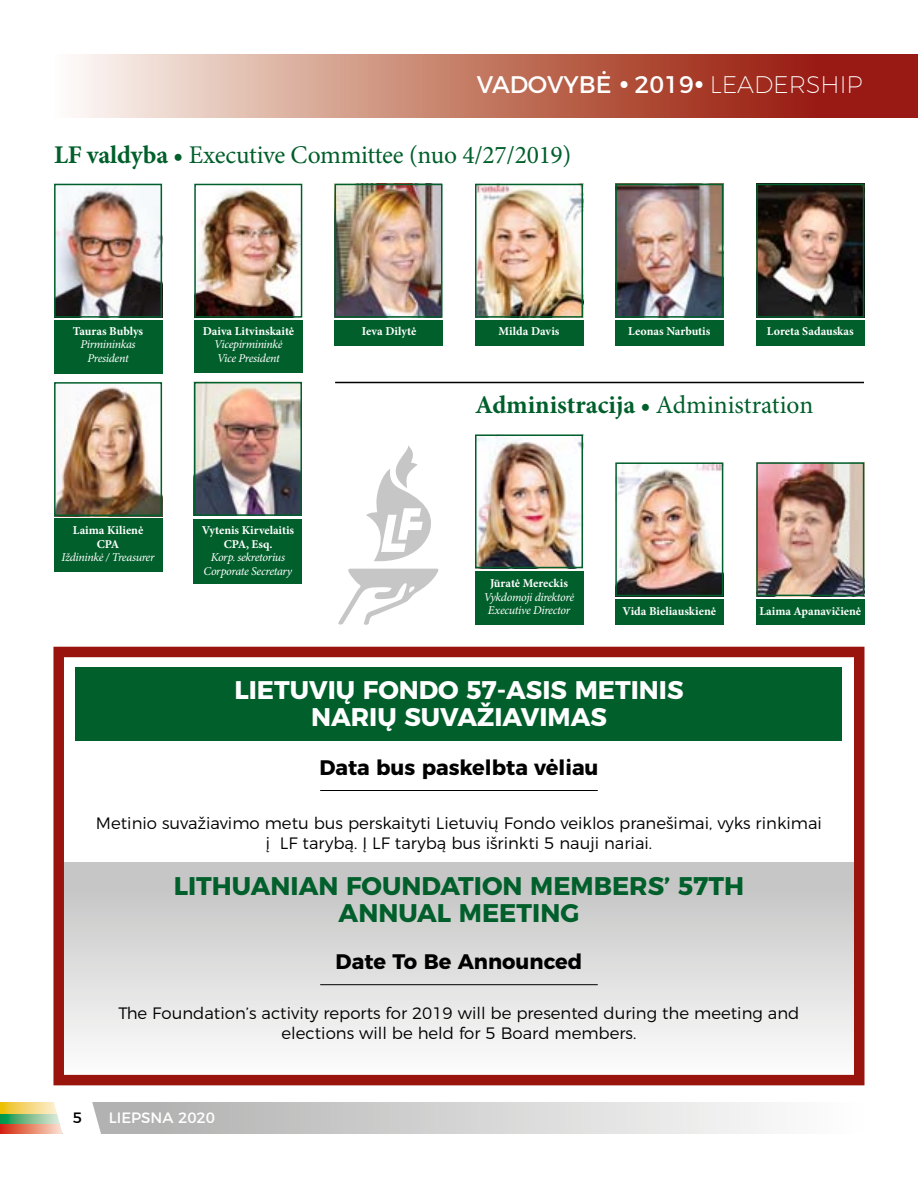
<style>
.page{position:relative;width:918px;height:1188px;background:#fff}
.page>*{position:absolute;margin:0;border:0;box-sizing:border-box;transform-origin:0 0}
.t1{font:700 25.5px/27px "Montserrat";color:#005f2b;text-align:center}
.t2{font:700 25.5px/27px "Montserrat";color:#fff;text-align:center}
.t3{font:25.5px "Minion Pro";letter-spacing:-.01em;color:#005f2b}
.t4{font:700 25.5px "Minion Pro";color:#005f2b}
.t5{font:24px "Montserrat";color:#fff}
.t6{font:700 21px "Montserrat";color:#000}
.t7{font:300 16.5px/19.5px "Montserrat";color:#000;text-align:center}
.t8{font:15px "Montserrat";color:#fff}
.t9{font:15px "Montserrat";color:#000}
.t10{font:700 12px/13.5px "Minion Pro";color:#fff;text-align:center}
.t11{font:italic 12px/13.5px "Minion Pro";letter-spacing:-.03em;color:#fff;text-align:center}
.s1{font-family:"Ideal Sans"}
.s2{font-weight:200}
.s3{font-weight:700}
.s4{font-weight:400}
</style>
<div class="page">
<svg style="left:0;top:1124px;width:53px;height:10px"></svg>
<svg style="left:0;top:1113px;width:53px;height:11px"></svg>
<svg style="left:0;top:1103px;width:53px;height:10px"></svg>
<div style="left:63px;top:1103px;width:801px;height:31px;background:linear-gradient(to right,#aaaaa9,#fff)"></div>
<svg style="left:53px;top:1102px;width:49px;height:32px"></svg>
<div style="left:64px;top:863px;width:800px;height:218px;background:linear-gradient(to bottom,#c0c0c0,#fefefe)"></div>
<svg style="left:79px;top:54px;width:839px;height:64px;background:#c27768"></svg>
<div style="left:54px;top:320px;width:108px;height:54px;background:#005f2b"></div>
<div style="left:54px;top:518px;width:108px;height:54px;background:#005f2b"></div>
<div style="left:475px;top:571px;width:108px;height:54px;background:#005f2b"></div>
<div style="left:194px;top:519px;width:108px;height:65px;background:#005f2b"></div>
<div style="left:334px;top:320px;width:109px;height:26px;background:#005f2b"></div>
<div style="left:475px;top:320px;width:108px;height:26px;background:#005f2b"></div>
<div style="left:756px;top:320px;width:108px;height:26px;background:#005f2b"></div>
<div style="left:756px;top:599px;width:108px;height:26px;background:#005f2b"></div>
<div style="left:615px;top:320px;width:108px;height:26px;background:#005f2b"></div>
<div style="left:615px;top:599px;width:108px;height:26px;background:#005f2b"></div>
<div style="left:194px;top:320px;width:109px;height:52px;background:#005f2b"></div>
<div style="left:53px;top:647px;width:811px;height:438px;border:10px solid #98140d"></div>
<div style="left:76px;top:667px;width:766px;height:74px;background:#005f2b"></div>
<img style="left:57px;top:187px;width:102px;height:128px">
<div style="left:54px;top:184px;width:108px;height:134px;border:2px solid #005f2b"></div>
<img style="left:197px;top:188px;width:102px;height:127px">
<div style="left:194px;top:184px;width:108px;height:134px;border:2px solid #005f2b"></div>
<img style="left:338px;top:187px;width:102px;height:128px">
<div style="left:335px;top:184px;width:108px;height:134px;border:2px solid #005f2b"></div>
<img style="left:478px;top:187px;width:102px;height:128px">
<div style="left:475px;top:184px;width:108px;height:134px;border:2px solid #005f2b"></div>
<img style="left:618px;top:187px;width:102px;height:128px">
<div style="left:615px;top:184px;width:108px;height:134px;border:2px solid #005f2b"></div>
<img style="left:759px;top:187px;width:102px;height:128px">
<div style="left:756px;top:184px;width:108px;height:134px;border:2px solid #005f2b"></div>
<img style="left:759px;top:465px;width:102px;height:128px">
<div style="left:756px;top:462px;width:108px;height:134px;border:2px solid #005f2b"></div>
<img style="left:618px;top:465px;width:102px;height:128px">
<div style="left:615px;top:462px;width:108px;height:134px;border:2px solid #005f2b"></div>
<img style="left:478px;top:437px;width:102px;height:128px">
<div style="left:475px;top:434px;width:108px;height:134px;border:2px solid #005f2b"></div>
<img style="left:57px;top:387px;width:102px;height:126px">
<div style="left:54px;top:382px;width:108px;height:134px;border:2px solid #005f2b"></div>
<img style="left:197px;top:385px;width:102px;height:128px">
<div style="left:194px;top:382px;width:108px;height:134px;border:2px solid #005f2b"></div>
<hr style="left:335px;top:382px;width:529px;height:1px;background:#000">
<hr style="left:320px;top:790px;width:278px;height:1px;background:#000">
<hr style="left:320px;top:984px;width:278px;height:1px;background:#000">
<svg style="left:338px;top:445px;width:101px;height:180px"></svg>
<h2 class="t5" style="left:477px;top:66px;width:387px">VADOVYBĖ <span class="s1">•</span> 2019<span class="s1">•</span> <span class="s2">LEADERSHIP</span></h2>
<h1 class="t3" style="left:54px;top:139px;width:519px"><span class="s3">LF valdyba •</span> Executive Committee (nuo 4/27/2019)</h1>
<p class="t10" style="left:73px;top:325px;width:72px">Tauras Bublys</p>
<p class="t11" style="left:80px;top:338px;width:57px">Pirmininkas<br>President</p>
<p class="t10" style="left:73px;top:524px;width:72px">Laima Kilienė<br>CPA</p>
<p class="t11" style="left:62px;top:551px;width:94px">Iždininkė / Treasurer</p>
<p class="t10" style="left:203px;top:325px;width:93px">Daiva Litvinskaitė</p>
<p class="t11" style="left:214px;top:338px;width:70px;text-align:left">Vicepirmininkė<br>Vice President</p>
<p class="t10" style="left:202px;top:524px;width:94px">Vytenis Kirvelaitis<br>CPA, Esq.</p>
<p class="t11" style="left:204px;top:551px;width:90px">Korp. sekretorius<br>Corporate Secretary</p>
<p class="t10" style="left:362px;top:325px;width:56px">Ieva Dilytė</p>
<p class="t10" style="left:499px;top:325px;width:62px">Milda Davis</p>
<p class="t10" style="left:628px;top:325px;width:84px">Leonas Narbutis</p>
<p class="t10" style="left:767px;top:325px;width:88px">Loreta Sadauskas</p>
<h1 class="t4" style="left:475px;top:389px;width:340px">Administracija • <span class="s4">Administration</span></h1>
<p class="t10" style="left:490px;top:577px;width:79px">Jūratė Mereckis</p>
<p class="t11" style="left:484px;top:591px;width:92px">Vykdomoji direktorė<br>Executive Director</p>
<p class="t10" style="left:623px;top:605px;width:95px">Vida Bieliauskienė</p>
<p class="t10" style="left:759px;top:605px;width:103px">Laima Apanavičienė</p>
<h1 class="t2" style="left:234px;top:675px;width:451px">LIETUVIŲ FONDO 57-ASIS METINIS<br>NARIŲ SUVAŽIAVIMAS</h1>
<p class="t6" style="left:319px;top:751px;width:281px">DATA BUS PASKELBTA VĖLIAU</p>
<p class="t7" style="left:96px;top:812px;width:728px">Metinio suvažiavimo metu bus perskaityti Lietuvių Fondo veiklos pranešimai, vyks rinkimai į LF tarybą. Į LF tarybą bus išrinkti 5 nauji nariai.</p>
<h1 class="t1" style="left:174px;top:871px;width:572px">LITHUANIAN FOUNDATION MEMBERS’ 57TH<br>ANNUAL MEETING</h1>
<p class="t6" style="left:336px;top:945px;width:248px">DATE TO BE ANNOUNCED</p>
<p class="t7" style="left:118px;top:1002px;width:683px">The Foundation’s activity reports for 2019 will be presented during the meeting and elections will be held for 5 Board members.</p>
<p class="t9" style="left:73px;top:1106px;width:11px">5</p>
<p class="t8" style="left:109px;top:1106px;width:108px">LIEPSNA 2020</p>
</div>
